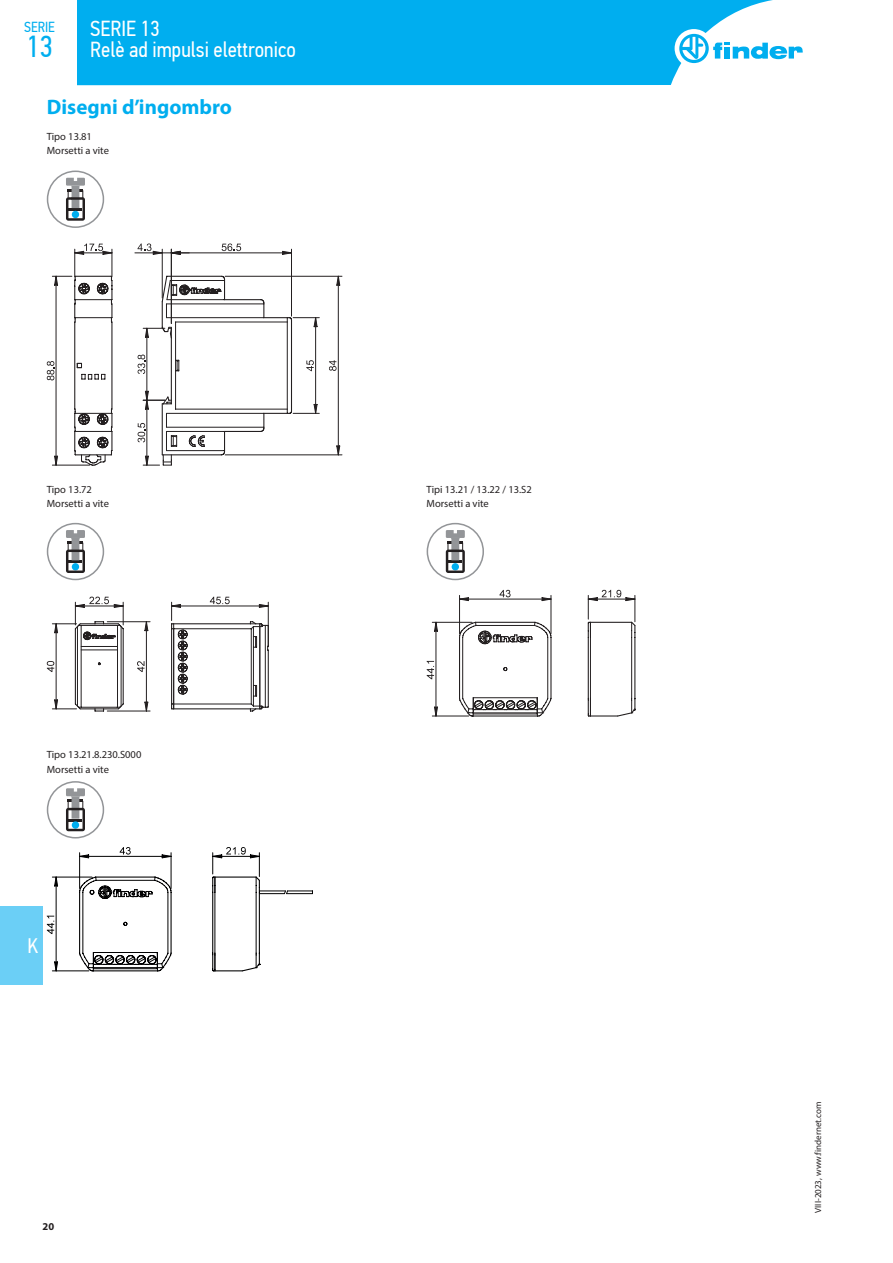
<style>
.page{position:relative;width:893px;height:1263px;background:#fff}
.page>*{position:absolute;margin:0;border:0;box-sizing:border-box;transform-origin:0 0}
.t1{font:30.3px "PF Din Text Cond Pro";color:#00aeef}
.t2{font:21.75px/21px "PF Din Text Cond Pro";color:#fff}
.t3{font:700 21px "Myriad Pro";color:#00aeef}
.t4{font:21px "PF Din Text Cond Pro";color:#fff}
.t5{font:14.55px "PF Din Text Cond Pro";color:#00aeef}
.t6{font:10.5px/14.2px "Myriad Pro";color:#231f20}
.t7{font:700 10.5px "Myriad Pro";color:#231f20}
.t8{font:9px "Myriad Pro";color:#231f20}
</style>
<div class="page">
<div style="left:0;top:906px;width:43px;height:78px;background:#6bcff6"></div>
<div style="left:77px;top:0;width:696px;height:85px;background:#00aeef"></div>
<div style="left:675px;top:29px;width:38px;height:39px;background:#fff;border-radius:50%"></div>
<svg style="left:679px;top:34px;width:124px;height:29px"></svg>
<div style="left:47px;top:171px;width:57px;height:57px;border:2px solid #939598;border-radius:50%"></div>
<svg style="left:66px;top:178px;width:19px;height:43px"></svg>
<hr style="left:225px;top:276px;width:117px;height:1px;background:#231f20">
<hr style="left:225px;top:455px;width:117px;height:1px;background:#231f20">
<svg style="left:329px;top:360px;width:8px;height:11px"></svg>
<svg style="left:337px;top:276px;width:3px;height:9px"></svg>
<svg style="left:337px;top:446px;width:3px;height:9px"></svg>
<hr style="left:338px;top:276px;width:1px;height:179px;background:#231f20">
<svg style="left:138px;top:275px;width:181px;height:191px"></svg>
<hr style="left:147px;top:400px;width:1px;height:65px;background:#231f20">
<svg style="left:47px;top:243px;width:66px;height:223px"></svg>
<hr style="left:56px;top:276px;width:1px;height:189px;background:#231f20">
<hr style="left:162px;top:249px;width:1px;height:49px;background:#231f20">
<svg style="left:138px;top:243px;width:24px;height:12px"></svg>
<hr style="left:135px;top:253px;width:54px;height:1px;background:#231f20">
<hr style="left:171px;top:249px;width:1px;height:74px;background:#231f20">
<hr style="left:291px;top:249px;width:1px;height:67px;background:#231f20">
<svg style="left:222px;top:243px;width:19px;height:8px"></svg>
<svg style="left:172px;top:251px;width:8px;height:4px"></svg>
<svg style="left:282px;top:251px;width:9px;height:4px"></svg>
<hr style="left:171px;top:253px;width:120px;height:1px;background:#231f20">
<div style="left:47px;top:523px;width:57px;height:57px;border:2px solid #939598;border-radius:50%"></div>
<svg style="left:66px;top:530px;width:19px;height:43px"></svg>
<div style="left:427px;top:523px;width:57px;height:57px;border:2px solid #939598;border-radius:50%"></div>
<svg style="left:446px;top:530px;width:19px;height:43px"></svg>
<svg style="left:47px;top:597px;width:78px;height:114px"></svg>
<hr style="left:75px;top:606px;width:48px;height:1px;background:#231f20">
<hr style="left:107px;top:621px;width:43px;height:1px;background:#231f20">
<hr style="left:107px;top:711px;width:43px;height:1px;background:#231f20">
<svg style="left:137px;top:661px;width:8px;height:11px"></svg>
<svg style="left:145px;top:621px;width:3px;height:10px"></svg>
<svg style="left:145px;top:702px;width:3px;height:9px"></svg>
<hr style="left:146px;top:622px;width:1px;height:89px;background:#231f20">
<svg style="left:171px;top:597px;width:98px;height:114px"></svg>
<hr style="left:172px;top:606px;width:96px;height:1px;background:#231f20">
<svg style="left:458px;top:621px;width:94px;height:95px"></svg>
<hr style="left:473px;top:697px;width:64px;height:1px;background:#231f20">
<svg style="left:588px;top:590px;width:48px;height:126px"></svg>
<hr style="left:588px;top:599px;width:47px;height:1px;background:#231f20">
<hr style="left:459px;top:595px;width:1px;height:39px;background:#231f20">
<hr style="left:551px;top:595px;width:1px;height:39px;background:#231f20">
<svg style="left:499px;top:590px;width:12px;height:7px"></svg>
<svg style="left:460px;top:597px;width:9px;height:4px"></svg>
<svg style="left:542px;top:597px;width:9px;height:4px"></svg>
<hr style="left:460px;top:599px;width:91px;height:1px;background:#231f20">
<hr style="left:432px;top:622px;width:40px;height:1px;background:#231f20">
<hr style="left:432px;top:716px;width:37px;height:1px;background:#231f20">
<svg style="left:427px;top:661px;width:7px;height:18px"></svg>
<svg style="left:434px;top:622px;width:4px;height:9px"></svg>
<svg style="left:434px;top:707px;width:4px;height:9px"></svg>
<hr style="left:436px;top:622px;width:1px;height:94px;background:#231f20">
<div style="left:47px;top:781px;width:57px;height:57px;border:2px solid #939598;border-radius:50%"></div>
<svg style="left:66px;top:788px;width:19px;height:43px"></svg>
<svg style="left:78px;top:876px;width:94px;height:95px"></svg>
<svg style="left:212px;top:847px;width:101px;height:124px"></svg>
<hr style="left:213px;top:856px;width:46px;height:1px;background:#000001">
<hr style="left:79px;top:853px;width:1px;height:35px;background:#000001">
<hr style="left:171px;top:853px;width:1px;height:35px;background:#000001">
<svg style="left:120px;top:847px;width:11px;height:7px"></svg>
<svg style="left:79px;top:855px;width:10px;height:3px"></svg>
<svg style="left:162px;top:855px;width:9px;height:3px"></svg>
<hr style="left:80px;top:856px;width:91px;height:1px;background:#000001">
<hr style="left:52px;top:877px;width:40px;height:1px;background:#000001">
<hr style="left:52px;top:970px;width:37px;height:1px;background:#000001">
<svg style="left:47px;top:916px;width:7px;height:18px"></svg>
<svg style="left:54px;top:877px;width:4px;height:9px"></svg>
<svg style="left:54px;top:962px;width:4px;height:9px"></svg>
<hr style="left:56px;top:877px;width:1px;height:94px;background:#000001">
<h3 class="t5" style="left:24px;top:19px;width:32px">SERIE</h3>
<h1 class="t1" style="left:26px;top:28px;width:28px">13</h1>
<h2 class="t2" style="left:90px;top:18px;width:207px">SERIE 13<br>Relè ad impulsi elettronico</h2>
<h3 class="t3" style="left:47px;top:93px;width:187px">Disegni d’ingombro</h3>
<p class="t6" style="left:47px;top:129px;width:64px">Tipo 13.81<br>Morsetti a vite</p>
<p class="t6" style="left:47px;top:482px;width:64px">Tipo 13.72<br>Morsetti a vite</p>
<p class="t6" style="left:427px;top:482px;width:107px">Tipi 13.21 / 13.22 / 13.S2<br>Morsetti a vite</p>
<p class="t6" style="left:47px;top:748px;width:96px">Tipo 13.21.8.230.S000<br>Morsetti a vite</p>
<h3 class="t4" style="left:27px;top:933px;width:12px">K</h3>
<p class="t7" style="left:43px;top:1219px;width:13px">20</p>
<p class="t8" style="left:812px;top:1213px;width:113px;rotate:-90deg">VIII-2023, www.findernet.com</p>
</div>
